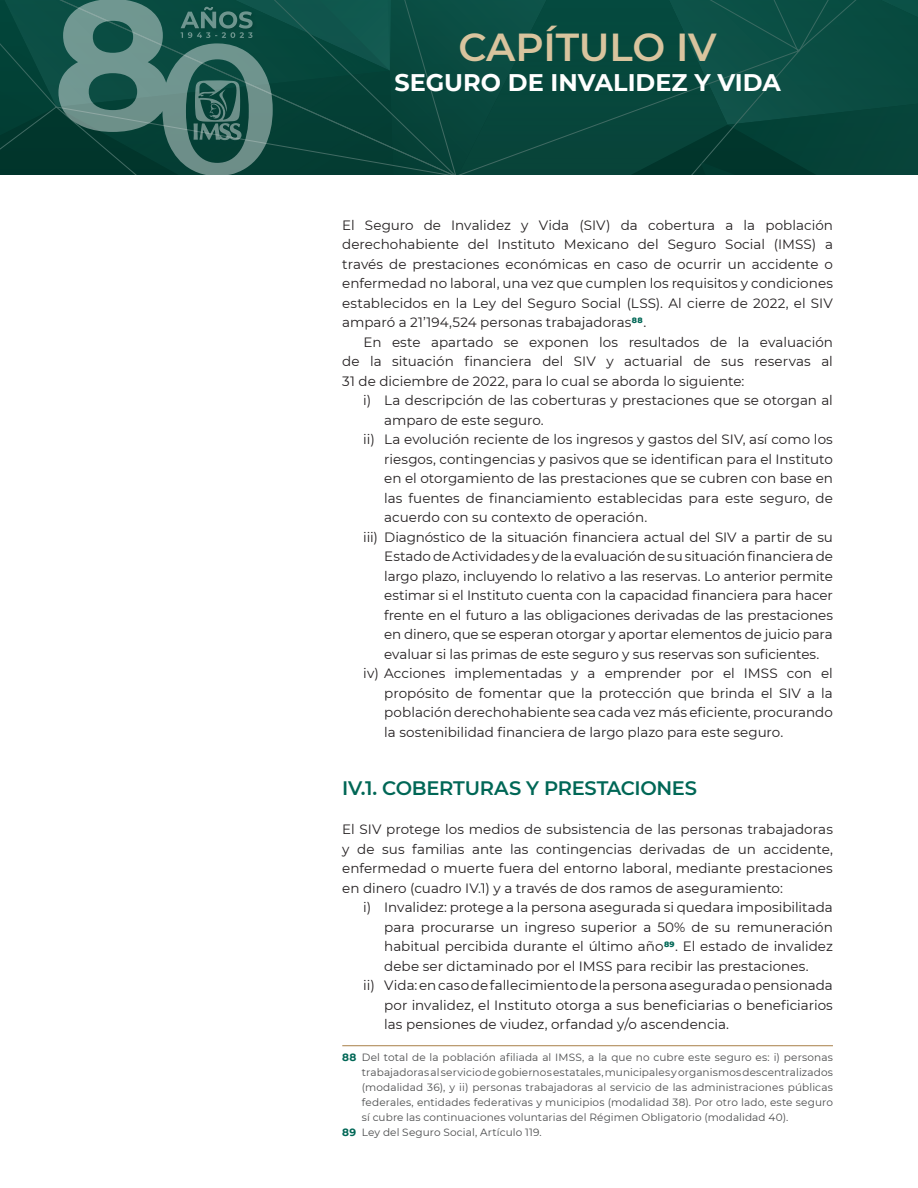
<style>
.page{position:relative;width:918px;height:1188px;background:#fff}
.page>*{position:absolute;margin:0;border:0;box-sizing:border-box;transform-origin:0 0}
.Incisos{font:600 39px "Montserrat";letter-spacing:-.01em;color:#d9c49e}
.Incisos-2{font:700 24px "Montserrat";color:#fff}
.Tit_I_I_2023{font:600 19.5px "Montserrat";letter-spacing:-.015em;color:#006756}
.inciso_1_2023{font:13.5px/19.5px "Montserrat";color:#231f20;text-align:justify}
.Txt_mon_9_Regular_si{font:13.5px/19.5px "Montserrat";color:#231f20;text-align:justify}
.Txt_mon_9_Regular_co{font:13.5px/19.5px "Montserrat";color:#231f20;text-align:justify}
.llamadas_txt_2022{font:10.5px/15px "Montserrat";letter-spacing:.01em;color:#4b4c4d;text-align:justify}
.s1{font-weight:700;color:#006756}
</style>
<div class="page">
<svg style="left:0;top:0;width:918px;height:175px;background:#134f46"></svg>
<hr style="left:342px;top:1045px;width:491px;height:1px;background:#b28d5c">
<p class="Incisos" style="left:459px;top:20px;width:260px">CAPÍTULO IV</p>
<p class="Incisos-2" style="left:394px;top:65px;width:388px">SEGURO DE INVALIDEZ Y VIDA</p>
<p class="Txt_mon_9_Regular_si" style="left:342px;top:214px;width:492px">El Seguro de Invalidez y Vida (SIV) da cobertura a la población derechohabiente del Instituto Mexicano del Seguro Social (IMSS) a través de prestaciones económicas en caso de ocurrir un accidente o enfermedad no laboral, una vez que cumplen los requisitos y condiciones establecidos en la Ley del Seguro Social (LSS). Al cierre de 2022, el SIV amparó a 21’194,524 personas trabajadoras<sup>88</sup>.</p>
<p class="Txt_mon_9_Regular_co" style="left:342px;top:331px;width:492px;text-indent:21px">En este apartado se exponen los resultados de la evaluación de la situación financiera del SIV y actuarial de sus reservas al 31 de diciembre de 2022, para lo cual se aborda lo siguiente:</p>
<p class="inciso_1_2023" style="left:384px;top:390px;width:450px;text-indent:-21px">i) La descripción de las coberturas y prestaciones que se otorgan al amparo de este seguro.</p>
<p class="inciso_1_2023" style="left:384px;top:429px;width:450px;text-indent:-21px">ii) La evolución reciente de los ingresos y gastos del SIV, así como los riesgos, contingencias y pasivos que se identifican para el Instituto en el otorgamiento de las prestaciones que se cubren con base en las fuentes de financiamiento establecidas para este seguro, de acuerdo con su contexto de operación.</p>
<p class="inciso_1_2023" style="left:384px;top:526px;width:450px;text-indent:-21px">iii) Diagnóstico de la situación financiera actual del SIV a partir de su Estado de Actividades y de la evaluación de su situación financiera de largo plazo, incluyendo lo relativo a las reservas. Lo anterior permite estimar si el Instituto cuenta con la capacidad financiera para hacer frente en el futuro a las obligaciones derivadas de las prestaciones en dinero, que se esperan otorgar y aportar elementos de juicio para evaluar si las primas de este seguro y sus reservas son suficientes.</p>
<p class="inciso_1_2023" style="left:384px;top:663px;width:450px;text-indent:-21px">iv) Acciones implementadas y a emprender por el IMSS con el propósito de fomentar que la protección que brinda el SIV a la población derechohabiente sea cada vez más eficiente, procurando la sostenibilidad financiera de largo plazo para este seguro.</p>
<p class="Tit_I_I_2023" style="left:342px;top:774px;width:356px">IV.1. COBERTURAS Y PRESTACIONES</p>
<p class="Txt_mon_9_Regular_si" style="left:342px;top:819px;width:492px">El SIV protege los medios de subsistencia de las personas trabajadoras y de sus familias ante las contingencias derivadas de un accidente, enfermedad o muerte fuera del entorno laboral, mediante prestaciones en dinero (cuadro IV.1) y a través de dos ramos de aseguramiento:</p>
<p class="inciso_1_2023" style="left:384px;top:897px;width:450px;text-indent:-21px">i) Invalidez: protege a la persona asegurada si quedara imposibilitada para procurarse un ingreso superior a 50% de su remuneración habitual percibida durante el último año<sup>89</sup>. El estado de invalidez debe ser dictaminado por el IMSS para recibir las prestaciones.</p>
<p class="inciso_1_2023" style="left:384px;top:975px;width:450px;text-indent:-21px">ii) Vida: en caso de fallecimiento de la persona asegurada o pensionada por invalidez, el Instituto otorga a sus beneficiarias o beneficiarios las pensiones de viudez, orfandad y/o ascendencia.</p>
<p class="llamadas_txt_2022" style="left:362px;top:1049px;width:473px;text-indent:-20px"><span class="s1">88</span> Del total de la población afiliada al IMSS, a la que no cubre este seguro es: i) personas trabajadoras al servicio de gobiernos estatales, municipales y organismos descentralizados (modalidad 36), y ii) personas trabajadoras al servicio de las administraciones públicas federales, entidades federativas y municipios (modalidad 38). Por otro lado, este seguro sí cubre las continuaciones voluntarias del Régimen Obligatorio (modalidad 40).</p>
<p class="llamadas_txt_2022" style="left:342px;top:1124px;width:201px"><span class="s1">89</span> Ley del Seguro Social, Artículo 119.</p>
</div>
